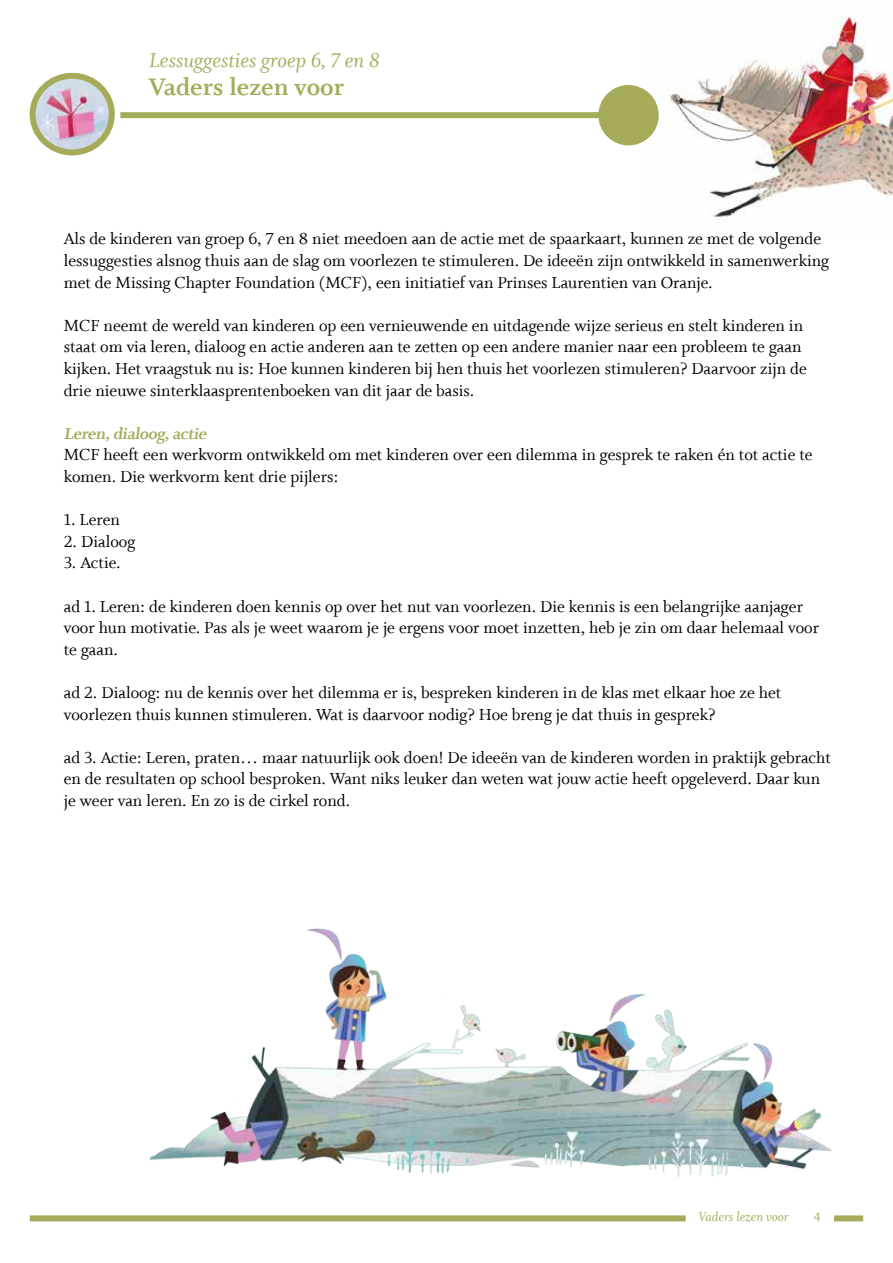
<style>
.page{position:relative;width:893px;height:1263px;background:#fff}
.page>*{position:absolute;margin:0;border:0;box-sizing:border-box;transform-origin:0 0}
.t1{font:27px "Whitman Bold Os F";color:#a6ab5a}
.t2{font:22.5px "Whitman Italic LF";color:#a6ab5a}
.t3{font:18px/21.6px "Whitman Roman LF";color:#000}
.t4{font:18px "Whitman Bold Os F";color:#a6ab5a}
.t5{font:14.25px "Whitman Italic LF";color:#a6ab5a}
.t6{font:14.25px "Whitman Roman LF";color:#a6ab5a}
</style>
<div class="page">
<img style="left:642px;top:17px;width:251px;height:200px">
<img style="left:33px;top:76px;width:79px;height:76px">
<div style="left:30px;top:73px;width:85px;height:82px;border:6px solid #a6ab5a;border-radius:50%"></div>
<div style="left:120px;top:112px;width:479px;height:6px;background:#a6ab5a"></div>
<div style="left:598px;top:85px;width:61px;height:60px;background:#a6ab5a;border-radius:50%"></div>
<div style="left:30px;top:1215px;width:656px;height:6px;background:#a6ab5a"></div>
<div style="left:834px;top:1215px;width:29px;height:6px;background:#a6ab5a"></div>
<img style="left:149px;top:928px;width:683px;height:249px">
<p class="t2" style="left:149px;top:47px;width:232px">Lessuggesties groep 6, 7 en 8</p>
<h1 class="t1" style="left:149px;top:72px;width:197px">Vaders lezen voor</h1>
<p class="t3" style="left:64px;top:228px;width:767px">Als de kinderen van groep 6, 7 en 8 niet meedoen aan de actie met de spaarkaart, kunnen ze met de volgende lessuggesties alsnog thuis aan de slag om voorlezen te stimuleren. De ideeën zijn ontwikkeld in samenwerking met de Missing Chapter Foundation (MCF), een initiatief van Prinses Laurentien van Oranje.</p>
<p class="t3" style="left:64px;top:315px;width:744px">MCF neemt de wereld van kinderen op een vernieuwende en uitdagende wijze serieus en stelt kinderen in staat om via leren, dialoog en actie anderen aan te zetten op een andere manier naar een probleem te gaan kijken. Het vraagstuk nu is: Hoe kunnen kinderen bij hen thuis het voorlezen stimuleren? Daarvoor zijn de drie nieuwe sinterklaasprentenboeken van dit jaar de basis.</p>
<p class="t4" style="left:64px;top:423px;width:147px">Leren,dialoog,actie</p>
<p class="t3" style="left:64px;top:444px;width:750px">MCF heeft een werkvorm ontwikkeld om met kinderen over een dilemma in gesprek te raken én tot actie te komen. Die werkvorm kent drie pijlers:</p>
<p class="t3" style="left:64px;top:509px;width:58px">1. Leren</p>
<p class="t3" style="left:64px;top:531px;width:73px">2. Dialoog</p>
<p class="t3" style="left:64px;top:552px;width:58px">3. Actie.</p>
<p class="t3" style="left:64px;top:596px;width:757px">ad 1. Leren: de kinderen doen kennis op over het nut van voorlezen. Die kennis is een belangrijke aanjager voor hun motivatie. Pas als je weet waarom je je ergens voor moet inzetten, heb je zin om daar helemaal voor te gaan.</p>
<p class="t3" style="left:64px;top:682px;width:719px">ad 2. Dialoog: nu de kennis over het dilemma er is, bespreken kinderen in de klas met elkaar hoe ze het voorlezen thuis kunnen stimuleren. Wat is daarvoor nodig? Hoe breng je dat thuis in gesprek?</p>
<p class="t3" style="left:64px;top:747px;width:769px">ad 3. Actie: Leren, praten… maar natuurlijk ook doen! De ideeën van de kinderen worden in praktijk gebracht en de resultaten op school besproken. Want niks leuker dan weten wat jouw actie heeft opgeleverd. Daar kun je weer van leren. En zo is de cirkel rond.</p>
<p class="t5" style="left:699px;top:1209px;width:92px">Vaders lezen voor</p>
<p class="t6" style="left:814px;top:1209px;width:9px">4</p>
</div>
